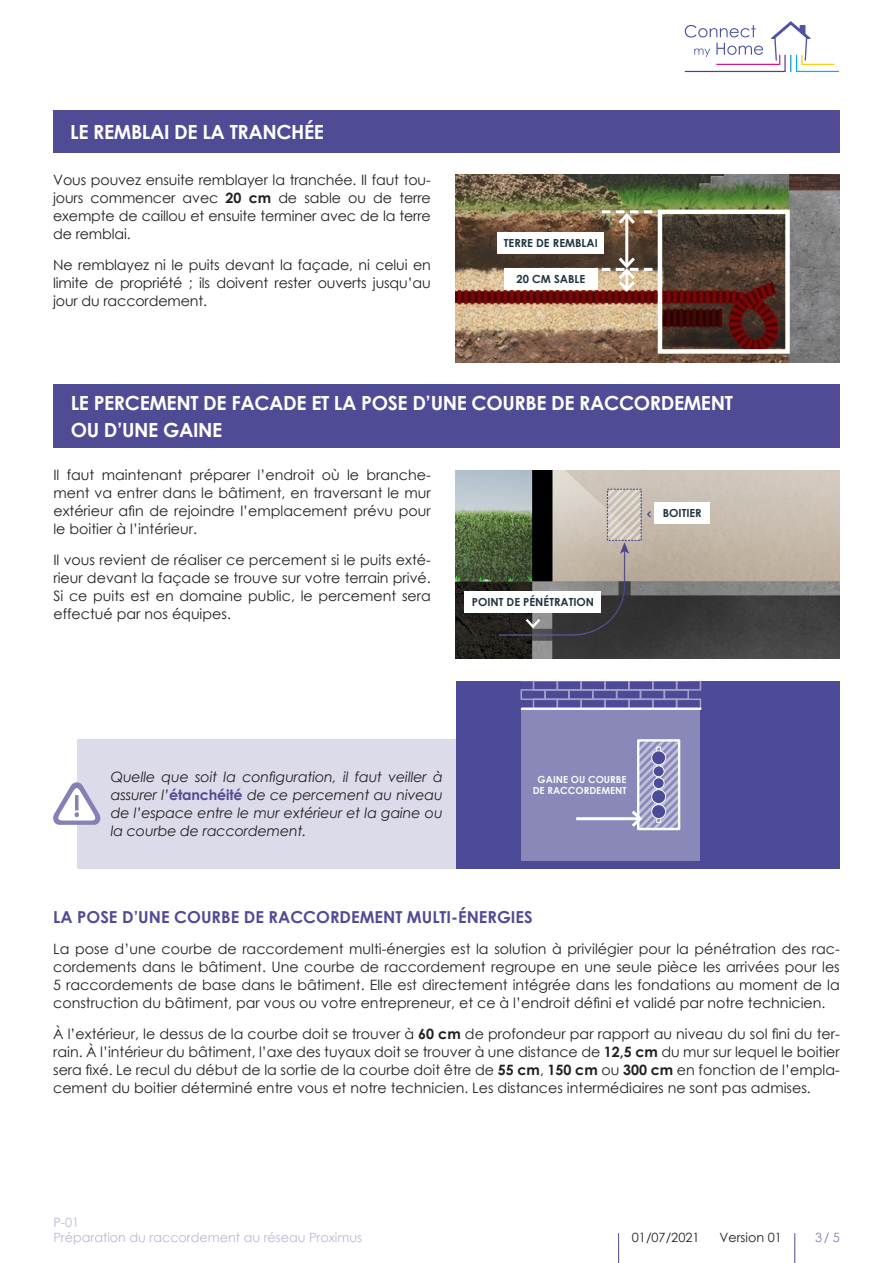
<style>
.page{position:relative;width:893px;height:1263px;background:#fff}
.page>*{position:absolute;margin:0;border:0;box-sizing:border-box;transform-origin:0 0}
.SousTitre02_blanc{font:700 19.5px/27px "Century Gothic";letter-spacing:-.02em;color:#fff}
.TEXTE{font:700 16.5px "Century Gothic";color:#504b95}
.TEXTE-2{font:14.25px/18px "Century Gothic";color:#231f20;text-align:justify}
.Infos{font:italic 14.25px/18px "Century Gothic";letter-spacing:-.01em;color:#231f20;text-align:justify}
.t1{font:12.75px/14.2px "Century Gothic";color:#b9b7d5}
.t2{font:12.75px "Century Gothic";color:#231f20}
.t3{font:12.75px "Century Gothic";color:#8581b5}
.TEXTE-3{font:700 11.1px "Century Gothic";color:#21353f}
.t4{font:700 9.75px/10.4px "Century Gothic";color:#f9fafb;text-align:center}
.s1{font-weight:700}
.s2{font-weight:700;font-style:normal;color:#504b95}
</style>
<div class="page">
<hr style="left:794px;top:1233px;width:1px;height:30px;background:#504b95">
<hr style="left:618px;top:1233px;width:1px;height:30px;background:#504b95">
<svg style="left:685px;top:21px;width:154px;height:51px"></svg>
<div style="left:53px;top:111px;width:787px;height:42px;background:#504b95"></div>
<img style="left:456px;top:174px;width:384px;height:188px">
<hr style="left:625px;top:215px;width:3px;height:51px;background:#fff">
<svg style="left:602px;top:210px;width:50px;height:17px"></svg>
<svg style="left:602px;top:254px;width:50px;height:40px;background:#a78f7a"></svg>
<div style="left:498px;top:233px;width:106px;height:21px;background:#fff"></div>
<div style="left:504px;top:268px;width:94px;height:22px;background:#fff"></div>
<div style="left:54px;top:384px;width:786px;height:64px;background:#504b95"></div>
<div style="left:456px;top:681px;width:384px;height:187px;background:#4d4b97"></div>
<div style="left:522px;top:709px;width:178px;height:151px;background:#8988b9"></div>
<div style="left:637px;top:739px;width:43px;height:91px;border:2px solid #f9fafb"></div>
<svg style="left:521px;top:681px;width:180px;height:10px"></svg>
<hr style="left:522px;top:707px;width:178px;height:3px;background:#f9fafb">
<hr style="left:576px;top:817px;width:64px;height:3px;background:#fff">
<svg style="left:628px;top:740px;width:51px;height:90px"></svg>
<div style="left:77px;top:739px;width:379px;height:129px;background:#dcdbea"></div>
<svg style="left:53px;top:782px;width:47px;height:43px"></svg>
<img style="left:456px;top:471px;width:384px;height:187px">
<div style="left:465px;top:591px;width:136px;height:22px;background:#fff"></div>
<svg style="left:523px;top:616px;width:20px;height:14px"></svg>
<div style="left:655px;top:502px;width:55px;height:21px;background:#fff"></div>
<div style="left:658px;top:210px;width:132px;height:144px;border:4px solid #fff"></div>
<p class="SousTitre02_blanc" style="left:70px;top:118px;width:255px">LE REMBLAI DE LA TRANCHÉE</p>
<p class="TEXTE-2" style="left:53px;top:171px;width:379px">Vous pouvez ensuite remblayer la tranchée. Il faut tou&shy;jours commencer avec <span class="s1">20 cm</span> de sable ou de terre exempte de caillou et ensuite terminer avec de la terre de remblai.</p>
<p class="TEXTE-2" style="left:53px;top:255px;width:379px">Ne remblayez ni le puits devant la façade, ni celui en limite de propriété ; ils doivent rester ouverts jusqu’au jour du raccordement.</p>
<p class="TEXTE-3" style="left:504px;top:235px;width:96px">TERRE DE REMBLAI</p>
<p class="TEXTE-3" style="left:517px;top:271px;width:70px">20 CM SABLE</p>
<p class="SousTitre02_blanc" style="left:71px;top:389px;width:664px">LE PERCEMENT DE FACADE ET LA POSE D’UNE COURBE DE RACCORDEMENT<br>OU D’UNE GAINE</p>
<p class="TEXTE-2" style="left:53px;top:466px;width:379px">Il faut maintenant préparer l’endroit où le branche&shy;ment va entrer dans le bâtiment, en traversant le mur extérieur afin de rejoindre l’emplacement prévu pour le boitier à l’intérieur.</p>
<p class="TEXTE-2" style="left:53px;top:551px;width:379px">Il vous revient de réaliser ce percement si le puits exté&shy;rieur devant la façade se trouve sur votre terrain privé.<br>Si ce puits est en domaine public, le percement sera effectué par nos équipes.</p>
<p class="TEXTE-3" style="left:472px;top:594px;width:124px">POINT DE PÉNÉTRATION</p>
<p class="TEXTE-3" style="left:663px;top:504px;width:40px">BOITIER</p>
<p class="Infos" style="left:111px;top:767px;width:334px">Quelle que soit la configuration, il faut veiller à assurer l’<span class="s2">étanchéité</span> de ce percement au niveau de l’espace entre le mur extérieur et la gaine ou la courbe de raccordement.</p>
<p class="t4" style="left:533px;top:774px;width:95px">GAINE OU COURBE<br>DE RACCORDEMENT</p>
<p class="TEXTE" style="left:53px;top:905px;width:481px">LA POSE D’UNE COURBE DE RACCORDEMENT MULTI-ÉNERGIES</p>
<p class="TEXTE-2" style="left:53px;top:940px;width:788px">La pose d’une courbe de raccordement multi-énergies est la solution à privilégier pour la pénétration des rac&shy;cordements dans le bâtiment. Une courbe de raccordement regroupe en une seule pièce les arrivées pour les 5 raccordements de base dans le bâtiment. Elle est directement intégrée dans les fondations au moment de la construction du bâtiment, par vous ou votre entrepreneur, et ce à l’endroit défini et validé par notre technicien.</p>
<p class="TEXTE-2" style="left:53px;top:1024px;width:788px">À l’extérieur, le dessus de la courbe doit se trouver à <span class="s1">60 cm</span> de profondeur par rapport au niveau du sol fini du ter&shy;rain. À l’intérieur du bâtiment, l’axe des tuyaux doit se trouver à une distance de <span class="s1">12,5 cm</span> du mur sur lequel le boitier sera fixé. Le recul du début de la sortie de la courbe doit être de <span class="s1">55 cm</span>, <span class="s1">150 cm</span> ou <span class="s1">300 cm</span> en fonction de l’empla&shy;cement du boitier déterminé entre vous et notre technicien. Les distances intermédiaires ne sont pas admises.</p>
<p class="t1" style="left:53px;top:1215px;width:310px">P-01<br>Préparation du raccordement au réseau Proximus</p>
<p class="t2" style="left:632px;top:1228px;width:69px">01/07/2021</p>
<p class="t2" style="left:719px;top:1228px;width:64px">Version 01</p>
<p class="t3" style="left:815px;top:1228px;width:26px">3/ 5</p>
</div>
